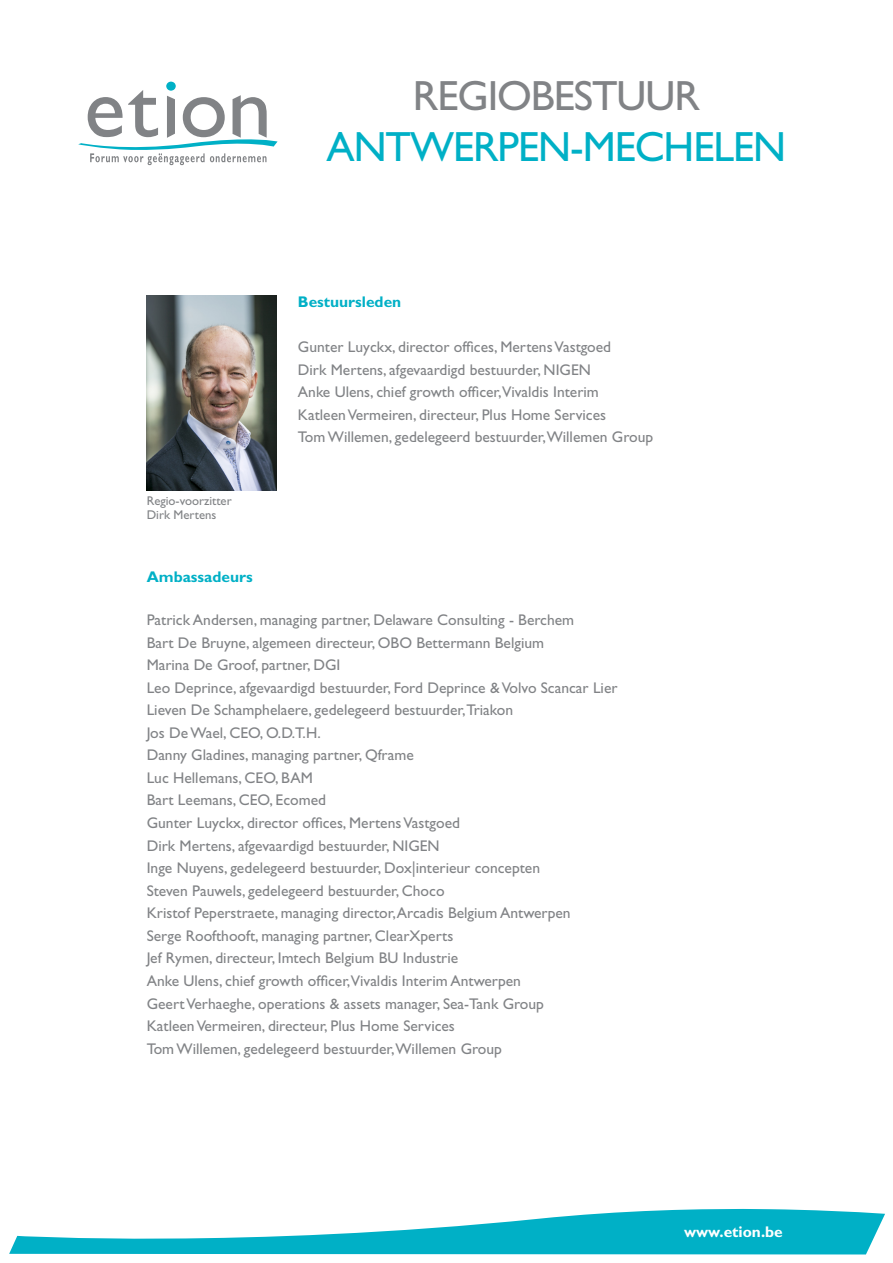
<style>
.page{position:relative;width:893px;height:1263px;background:#fff}
.page>*{position:absolute;margin:0;border:0;box-sizing:border-box;transform-origin:0 0}
.t1{font:42.3px "Gill Sans Std";letter-spacing:-.025em;color:#00b0c6}
.t2{font:42.3px "Gill Sans Std";letter-spacing:-.025em;color:#818386}
.t3{font:15.45px "Gill Sans Std";color:#818386}
.t4{font:700 15.45px "Gill Sans Std";color:#00b0c6}
.t5{font:700 15.45px "Gill Sans Std";color:#fff}
.t6{font:12.75px "Gill Sans Std";color:#818386}
</style>
<div class="page">
<svg style="left:78px;top:82px;width:200px;height:83px"></svg>
<img style="left:147px;top:295px;width:130px;height:195px">
<svg style="left:9px;top:1209px;width:876px;height:45px"></svg>
<p class="t2" style="left:413px;top:72px;width:289px">REGIOBESTUUR</p>
<p class="t1" style="left:327px;top:123px;width:461px">ANTWERPEN-MECHELEN</p>
<p class="t6" style="left:147px;top:493px;width:87px">Regio-voorzitter</p>
<p class="t6" style="left:147px;top:507px;width:71px">Dirk Mertens</p>
<p class="t4" style="left:298px;top:293px;width:105px">Bestuursleden</p>
<p class="t3" style="left:298px;top:338px;width:315px">Gunter Luyckx, director offices, Mertens Vastgoed</p>
<p class="t3" style="left:298px;top:361px;width:294px">Dirk Mertens, afgevaardigd bestuurder, NIGEN</p>
<p class="t3" style="left:298px;top:383px;width:302px">Anke Ulens, chief growth officer,Vivaldis Interim</p>
<p class="t3" style="left:298px;top:406px;width:310px">Katleen Vermeiren, directeur, Plus Home Services</p>
<p class="t3" style="left:298px;top:428px;width:357px">Tom Willemen, gedelegeerd bestuurder,Willemen Group</p>
<p class="t4" style="left:147px;top:568px;width:107px">Ambassadeurs</p>
<p class="t3" style="left:147px;top:611px;width:429px">Patrick Andersen, managing partner, Delaware Consulting - Berchem</p>
<p class="t3" style="left:147px;top:633px;width:399px">Bart De Bruyne, algemeen directeur, OBO Bettermann Belgium</p>
<p class="t3" style="left:147px;top:656px;width:195px">Marina De Groof, partner, DGI</p>
<p class="t3" style="left:147px;top:678px;width:472px">Leo Deprince, afgevaardigd bestuurder, Ford Deprince &amp; Volvo Scancar Lier</p>
<p class="t3" style="left:147px;top:701px;width:368px">Lieven De Schamphelaere, gedelegeerd bestuurder,Triakon</p>
<p class="t3" style="left:147px;top:724px;width:176px">Jos De Wael, CEO, O.D.T.H.</p>
<p class="t3" style="left:147px;top:746px;width:269px">Danny Gladines, managing partner, Qframe</p>
<p class="t3" style="left:147px;top:769px;width:168px">Luc Hellemans, CEO, BAM</p>
<p class="t3" style="left:147px;top:791px;width:181px">Bart Leemans, CEO, Ecomed</p>
<p class="t3" style="left:147px;top:814px;width:315px">Gunter Luyckx, director offices, Mertens Vastgoed</p>
<p class="t3" style="left:147px;top:836px;width:294px">Dirk Mertens, afgevaardigd bestuurder, NIGEN</p>
<p class="t3" style="left:147px;top:859px;width:395px">Inge Nuyens, gedelegeerd bestuurder, Dox|interieur concepten</p>
<p class="t3" style="left:147px;top:882px;width:299px">Steven Pauwels, gedelegeerd bestuurder, Choco</p>
<p class="t3" style="left:147px;top:904px;width:425px">Kristof Peperstraete, managing director, Arcadis Belgium Antwerpen</p>
<p class="t3" style="left:147px;top:927px;width:308px">Serge Roofthooft, managing partner, ClearXperts</p>
<p class="t3" style="left:147px;top:949px;width:313px">Jef Rymen, directeur, Imtech Belgium BU Industrie</p>
<p class="t3" style="left:147px;top:972px;width:376px">Anke Ulens, chief growth officer,Vivaldis Interim Antwerpen</p>
<p class="t3" style="left:147px;top:994px;width:399px">Geert Verhaeghe, operations &amp; assets manager, Sea-Tank Group</p>
<p class="t3" style="left:147px;top:1017px;width:310px">Katleen Vermeiren, directeur, Plus Home Services</p>
<p class="t3" style="left:147px;top:1039px;width:357px">Tom Willemen, gedelegeerd bestuurder,Willemen Group</p>
<p class="t5" style="left:684px;top:1222px;width:100px">www.etion.be</p>
</div>
